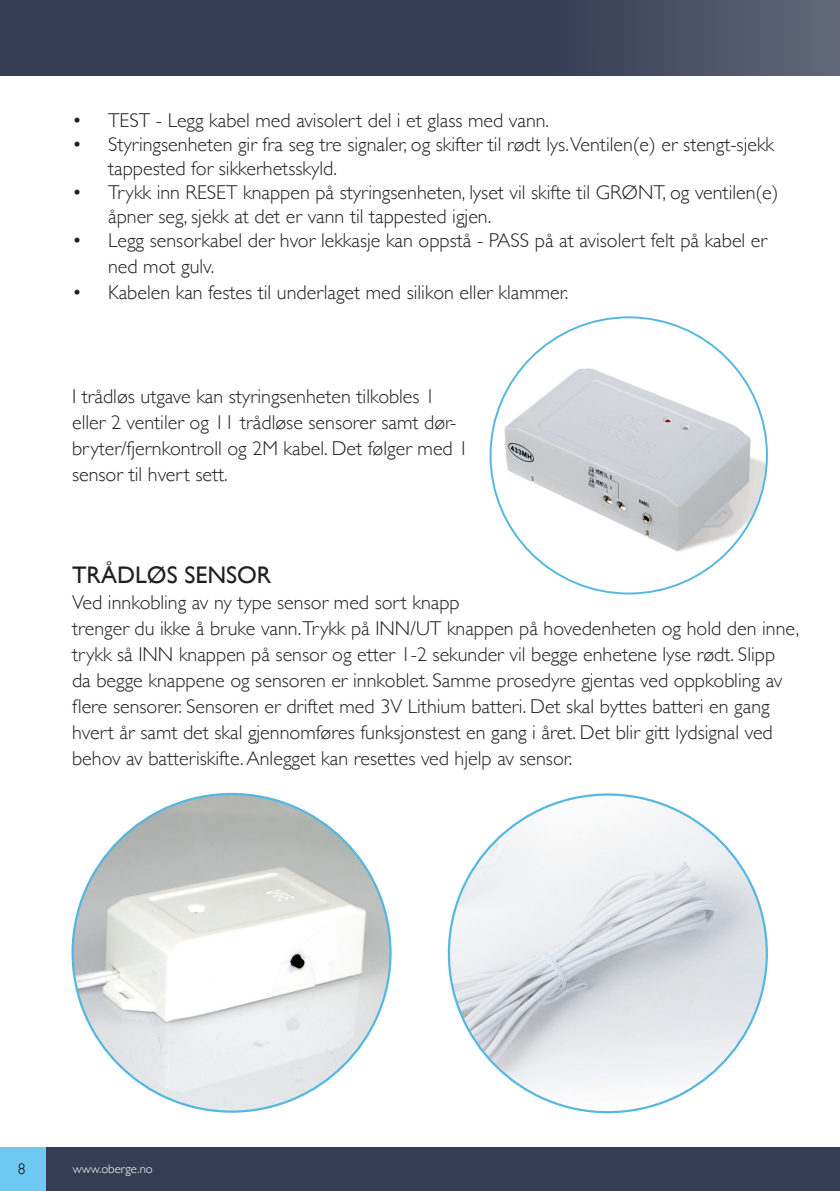
<style>
.page{position:relative;width:840px;height:1191px;background:#fff}
.page>*{position:absolute;margin:0;border:0;box-sizing:border-box;transform-origin:0 0}
.t1{font:24px "Gill Sans";color:#231f20}
.t2{font:300 20px/26px "Gill Sans";color:#231f20}
.t3{font:300 15.6px "Gill Sans";color:#000001}
.t4{font:300 12.8px "Gill Sans";color:#fff}
</style>
<div class="page">
<div style="left:0;top:1147px;width:839px;height:44px;background:#353d54"></div>
<div style="left:0;top:1147px;width:45px;height:44px;background:#6ec8f1"></div>
<svg style="left:0;top:0;width:839px;height:76px;background:#3c445a"></svg>
<img style="left:490px;top:317px;width:276px;height:276px;border-radius:138px">
<img style="left:448px;top:794px;width:318px;height:318px;border-radius:159px">
<img style="left:73px;top:794px;width:317px;height:317px;border-radius:159px">
<p class="t2" style="left:72px;top:107px;width:478px">• TEST - Legg kabel med avisolert del i et glass med vann.</p>
<p class="t2" style="left:108px;top:132px;width:667px;line-height:24px;text-indent:-36px">• Styringsenheten gir fra seg tre signaler, og skifter til rødt lys.Ventilen(e) er stengt-sjekk tappested for sikkerhetsskyld.</p>
<p class="t2" style="left:108px;top:180px;width:671px;line-height:24px;text-indent:-36px">• Trykk inn RESET knappen på styringsenheten, lyset vil skifte til GRØNT, og ventilen(e) åpner seg, sjekk at det er vann til tappested igjen.</p>
<p class="t2" style="left:108px;top:227px;width:660px;text-indent:-36px">• Legg sensorkabel der hvor lekkasje kan oppstå - PASS på at avisolert felt på kabel er ned mot gulv.</p>
<p class="t2" style="left:72px;top:279px;width:497px">• Kabelen kan festes til underlaget med silikon eller klammer.</p>
<p class="t2" style="left:72px;top:383px;width:397px">I trådløs utgave kan styringsenheten tilkobles 1 eller 2 ventiler og 11 trådløse sensorer samt dør&shy;bryter/fjernkontroll og 2M kabel. Det følger med 1 sensor til hvert sett.</p>
<p class="t1" style="left:72px;top:560px;width:201px">TRÅDLØS SENSOR</p>
<p class="t2" style="left:72px;top:588px;width:728px">Ved innkobling av ny type sensor med sort knapp<br>trenger du ikke å bruke vann.Trykk på INN/UT knappen på hovedenheten og hold den inne, trykk så INN knappen på sensor og etter 1-2 sekunder vil begge enhetene lyse rødt. Slipp<br>da begge knappene og sensoren er innkoblet. Samme prosedyre gjentas ved oppkobling av flere sensorer. Sensoren er driftet med 3V Lithium batteri. Det skal byttes batteri en gang hvert år samt det skal gjennomføres funksjonstest en gang i året. Det blir gitt lydsignal ved behov av batteriskifte. Anlegget kan resettes ved hjelp av sensor.</p>
<p class="t3" style="left:18px;top:1157px;width:9px">8</p>
<p class="t4" style="left:73px;top:1158px;width:82px">www.oberge.no</p>
</div>
